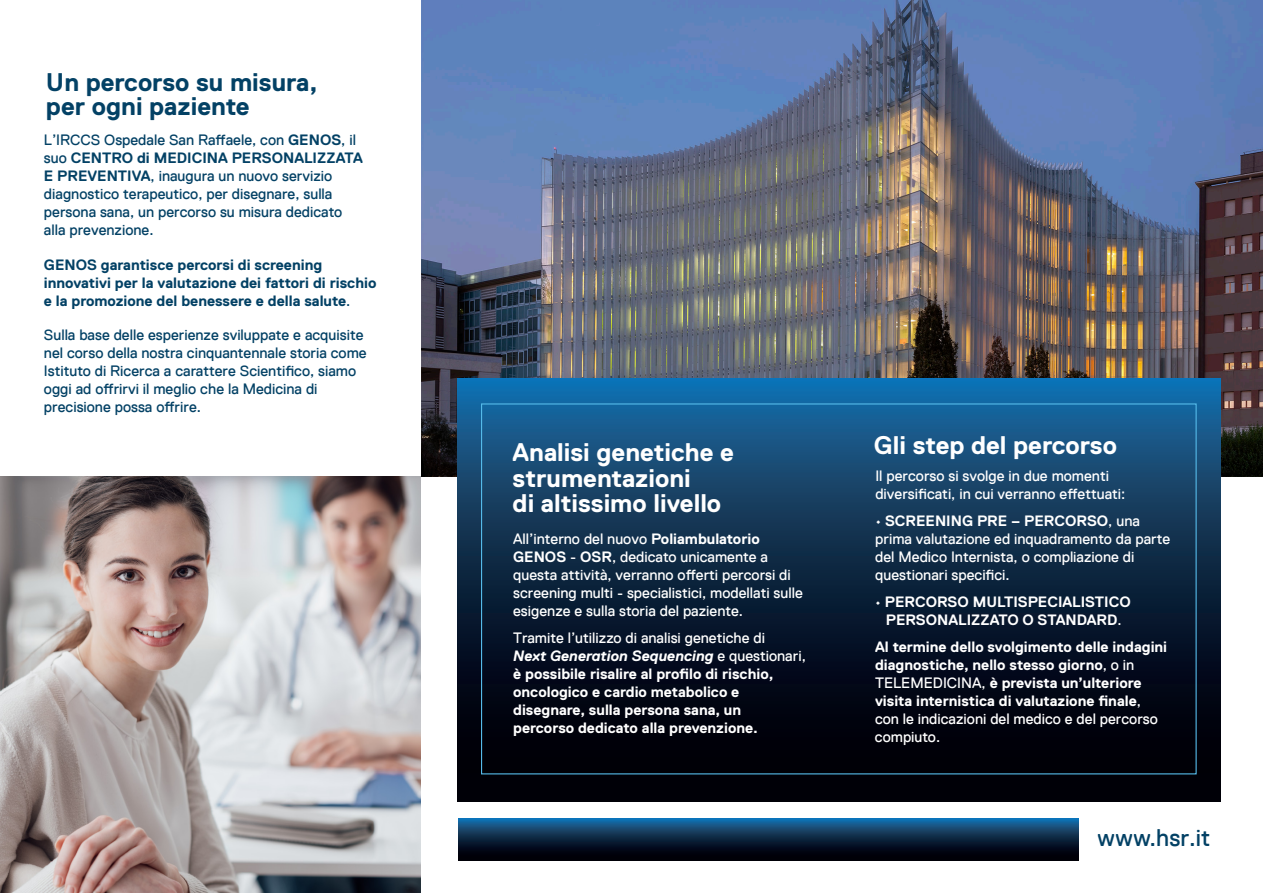
<style>
.page{position:relative;width:1263px;height:893px;background:#fff}
.page>*{position:absolute;margin:0;border:0;box-sizing:border-box;transform-origin:0 0}
.t1{font:700 25.5px/25.5px "Replica";color:#fff}
.t2{font:700 25.5px/24px "Replica";color:#034165}
.t3{font:24px "Replica TT";color:#034165}
.t4{font:15px/18px "Replica TT";color:#fff}
.t5{font:700 15px/18px "Replica";color:#fff}
.t6{font:15px/18px "Replica TT";color:#034165}
.t7{font:700 15px/18px "Replica";color:#034165}
.s1{font-family:"Replica";font-weight:700}
.s2{font-family:"Replica TT";font-weight:400}
.s3{font-style:italic}
</style>
<div class="page">
<img style="left:421px;top:0;width:842px;height:477px">
<svg style="left:458px;top:378px;width:762px;height:423px;background:#0b2944"></svg>
<svg style="left:458px;top:819px;width:621px;height:41px;background:#0b2946"></svg>
<img style="left:0;top:477px;width:421px;height:416px">
<h1 class="t2" style="left:46px;top:70px;width:273px">Un percorso su misura, per ogni paziente</h1>
<p class="t6" style="left:44px;top:131px;width:313px">L’IRCCS Ospedale San Raffaele, con <span class="s1">GENOS</span>, il</p>
<p class="t7" style="left:44px;top:149px;width:320px"><span class="s2">suo</span> CENTRO di MEDICINA PERSONALIZZATA</p>
<p class="t6" style="left:44px;top:167px;width:300px"><span class="s1">E PREVENTIVA</span>, inaugura un nuovo servizio diagnostico terapeutico, per disegnare, sulla persona sana, un percorso su misura dedicato alla prevenzione.</p>
<p class="t7" style="left:44px;top:255px;width:334px">GENOS garantisce percorsi di screening innovativi per la valutazione dei fattori di rischio e la promozione del benessere e della salute<span class="s2">.</span></p>
<p class="t6" style="left:44px;top:326px;width:324px">Sulla base delle esperienze sviluppate e acquisite nel corso della nostra cinquantennale storia come Istituto di Ricerca a carattere Scientifico, siamo oggi ad offrirvi il meglio che la Medicina di precisione possa offrire.</p>
<h1 class="t1" style="left:513px;top:440px;width:223px">Analisi genetiche e strumentazioni<br>di altissimo livello</h1>
<p class="t4" style="left:513px;top:530px;width:291px">All’interno del nuovo <span class="s1">Poliambulatorio GENOS</span> - <span class="s1">OSR</span>, dedicato unicamente a questa attività, verranno offerti percorsi di screening multi - specialistici, modellati sulle esigenze e sulla storia del paziente.</p>
<p class="t4" style="left:513px;top:629px;width:253px">Tramite l’utilizzo di analisi genetiche di</p>
<p class="t5" style="left:513px;top:647px;width:294px"><span class="s3">Next Generation Sequencing</span> <span class="s2">e questionari, </span>è possibile risalire al profilo di rischio, oncologico e cardio metabolico e disegnare, sulla persona sana, un percorso dedicato alla prevenzione.</p>
<h1 class="t1" style="left:874px;top:433px;width:245px">Gli step del percorso</h1>
<p class="t4" style="left:875px;top:467px;width:252px">Il percorso si svolge in due momenti diversificati, in cui verranno effettuati:</p>
<p class="t5" style="left:875px;top:512px;width:266px"><span class="s2">•</span> SCREENING PRE – PERCORSO<span class="s2">, una</span></p>
<p class="t4" style="left:875px;top:530px;width:296px">prima valutazione ed inquadramento da parte del Medico Internista, o compliazione di questionari specifici.</p>
<p class="t5" style="left:875px;top:593px;width:257px;text-align:center"><span class="s2">•</span> PERCORSO MULTISPECIALISTICO<br>PERSONALIZZATO O STANDARD<span class="s2">.</span></p>
<p class="t5" style="left:875px;top:638px;width:294px">Al termine dello svolgimento delle indagini diagnostiche, nello stesso giorno<span class="s2">, o in TELEMEDICINA,</span> è prevista un’ulteriore visita internistica di valutazione finale<span class="s2">,</span></p>
<p class="t4" style="left:875px;top:710px;width:284px">con le indicazioni del medico e del percorso compiuto.</p>
<h2 class="t3" style="left:1097px;top:825px;width:115px">www.hsr.it</h2>
</div>
